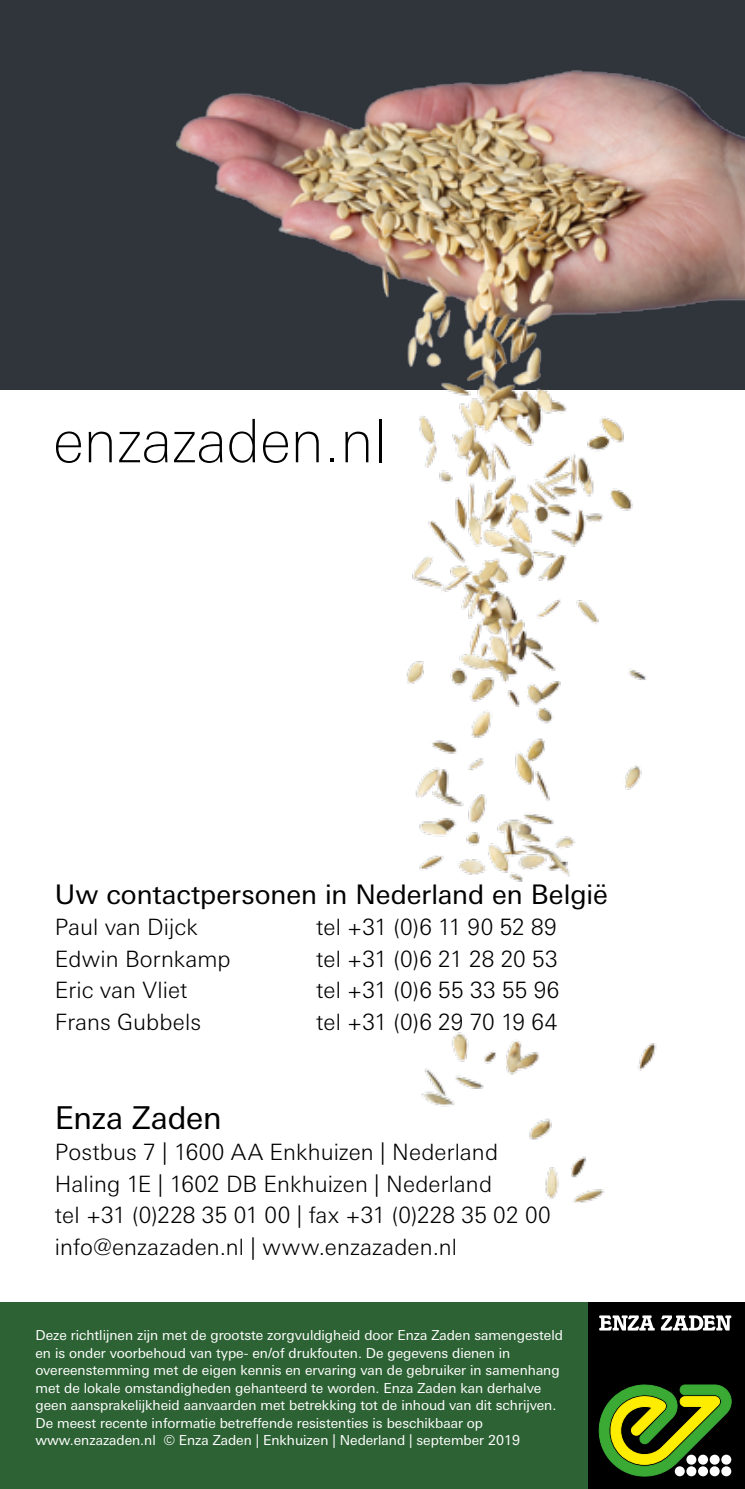
<style>
.page{position:relative;width:745px;height:1489px;background:#fff}
.page>*{position:absolute;margin:0;border:0;box-sizing:border-box;transform-origin:0 0}
.t1{font:100 60px "Linotype Univers Basic";color:#000}
.t2{font:31.5px "Linotype Univers Basic";letter-spacing:-.005em;color:#000}
.t3{font:27px "Linotype Univers Basic";color:#000}
.t4{font:300 22.5px/31.5px "Linotype Univers Basic";letter-spacing:.005em;color:#000}
.t5{font:13.75px/17.5px "Linotype Univers Basic";color:#fff}
</style>
<div class="page">
<div style="left:0;top:1302px;width:744px;height:186px;background:#2d6234"></div>
<div style="left:0;top:0;width:744px;height:390px;background:#30343b"></div>
<img style="left:176px;top:70px;width:568px;height:1133px">
<svg style="left:372px;top:873px;width:231px;height:178px"></svg>
<div style="left:531px;top:1198px;width:27px;height:32px;background:#fff"></div>
<div style="left:588px;top:1302px;width:156px;height:186px;background:#000"></div>
<svg style="left:598px;top:1384px;width:133px;height:92px"></svg>
<svg style="left:599px;top:1315px;width:55px;height:15px"></svg>
<svg style="left:660px;top:1315px;width:70px;height:15px"></svg>
<h1 class="t1" style="left:53px;top:407px;width:334px">enzazaden.nl</h1>
<h3 class="t3" style="left:55px;top:878px;width:554px">Uw contactpersonen in Nederland en België</h3>
<h3 class="t4" style="left:55px;top:911px;width:144px">Paul van Dijck</h3>
<h3 class="t4" style="left:316px;top:911px;width:242px">tel +31 (0)6 11 90 52 89</h3>
<h3 class="t4" style="left:55px;top:942px;width:177px">Edwin Bornkamp</h3>
<h3 class="t4" style="left:316px;top:942px;width:243px">tel +31 (0)6 21 28 20 53</h3>
<h3 class="t4" style="left:55px;top:974px;width:134px">Eric van Vliet</h3>
<h3 class="t4" style="left:316px;top:974px;width:244px">tel +31 (0)6 55 33 55 96</h3>
<h3 class="t4" style="left:55px;top:1005px;width:148px">Frans Gubbels</h3>
<h3 class="t4" style="left:316px;top:1005px;width:242px">tel +31 (0)6 29 70 19 64</h3>
<h2 class="t2" style="left:55px;top:1099px;width:168px">Enza Zaden</h2>
<h3 class="t4" style="left:55px;top:1136px;width:497px">Postbus 7 | 1600 AA Enkhuizen | Nederland Haling 1E | 1602 DB Enkhuizen | Nederland<br>tel +31 (0)228 35 01 00 | fax +31 (0)228 35 02 00 info@enzazaden.nl | www.enzazaden.nl</h3>
<p class="t5" style="left:35px;top:1326px;width:528px">Deze richtlijnen zijn met de grootste zorgvuldigheid door Enza Zaden samengesteld en is onder voorbehoud van type- en/of drukfouten. De gegevens dienen in overeenstemming met de eigen kennis en ervaring van de gebruiker in samenhang met de lokale omstandigheden gehanteerd te worden. Enza Zaden kan derhalve geen aansprakelijkheid aanvaarden met betrekking tot de inhoud van dit schrijven.<br>De meest recente informatie betreffende resistenties is beschikbaar op www.enzazaden.nl © Enza Zaden | Enkhuizen | Nederland | september 2019</p>
</div>
